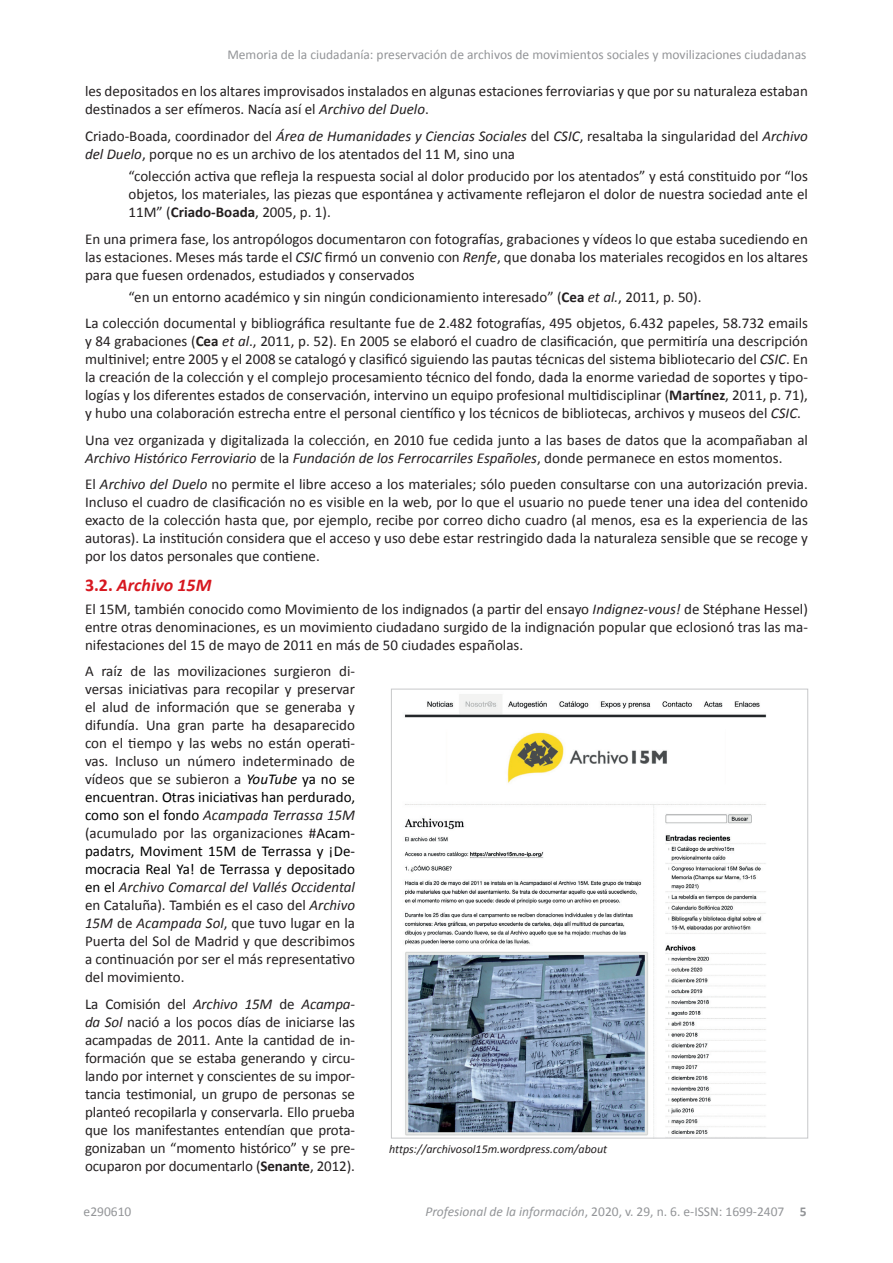
<style>
.page{position:relative;width:893px;height:1263px;background:#fff}
.page>*{position:absolute;margin:0;border:0;box-sizing:border-box;transform-origin:0 0}
.t1{font:italic 700 18px "Calibri";color:#d7171f}
.t2{font:15px/18px "Calibri";color:#231f20;text-align:justify}
.t3{font:13.5px "Calibri";color:#939598}
.t4{font:italic 12px "Calibri";color:#231f20}
.s1{font-style:italic}
.s2{font-weight:700}
.s3{font-style:normal}
.s4{font-style:italic;color:#000001}
.s5{color:#000001}
</style>
<div class="page">
<img style="left:404px;top:694px;width:363px;height:442px">
<p class="t3" style="left:227px;top:46px;width:581px">Memoria de la ciudadanía: preservación de archivos de movimientos sociales y movilizaciones ciudadanas</p>
<p class="t2" style="left:85px;top:82px;width:724px">les depositados en los altares improvisados instalados en algunas estaciones ferroviarias y que por su naturaleza estaban destinados a ser efímeros. Nacía así el <span class="s1">Archivo del Duelo</span>.</p>
<p class="t2" style="left:85px;top:126px;width:724px">Criado-Boada, coordinador del <span class="s1">Área de Humanidades y Ciencias Sociales</span> del <span class="s1">CSIC</span>, resaltaba la singularidad del <span class="s1">Archivo del Duelo</span>, porque no es un archivo de los atentados del 11 M, sino una</p>
<p class="t2" style="left:129px;top:166px;width:681px">“colección activa que refleja la respuesta social al dolor producido por los atentados” y está constituido por “los objetos, los materiales, las piezas que espontánea y activamente reflejaron el dolor de nuestra sociedad ante el 11M” (<span class="s2">Criado-Boada</span>, 2005, p. 1).</p>
<p class="t2" style="left:85px;top:229px;width:724px">En una primera fase, los antropólogos documentaron con fotografías, grabaciones y vídeos lo que estaba sucediendo en las estaciones. Meses más tarde el <span class="s1">CSIC</span> firmó un convenio con <span class="s1">Renfe</span>, que donaba los materiales recogidos en los altares para que fuesen ordenados, estudiados y conservados</p>
<p class="t2" style="left:85px;top:283px;width:724px;line-height:26.5px;text-indent:43px">“en un entorno académico y sin ningún condicionamiento interesado” (<span class="s2">Cea</span> <span class="s1">et al.</span>, 2011, p. 50).<br>La colección documental y bibliográfica resultante fue de 2.482 fotografías, 495 objetos, 6.432 papeles, 58.732 emails</p>
<p class="t2" style="left:85px;top:332px;width:724px">y 84 grabaciones (<span class="s2">Cea</span> <span class="s1">et al</span>., 2011, p. 52). En 2005 se elaboró el cuadro de clasificación, que permitiría una descripción multinivel; entre 2005 y el 2008 se catalogó y clasificó siguiendo las pautas técnicas del sistema bibliotecario del <span class="s1">CSIC</span>. En la creación de la colección y el complejo procesamiento técnico del fondo, dada la enorme variedad de soportes y tipo&shy;logías y los diferentes estados de conservación, intervino un equipo profesional multidisciplinar (<span class="s2">Martínez</span>, 2011, p. 71), y hubo una colaboración estrecha entre el personal científico y los técnicos de bibliotecas, archivos y museos del <span class="s1">CSIC</span>.</p>
<p class="t2" style="left:85px;top:430px;width:724px">Una vez organizada y digitalizada la colección, en 2010 fue cedida junto a las bases de datos que la acompañaban al<br><span class="s1">Archivo Histórico Ferroviario</span> de la <span class="s1">Fundación de los Ferrocarriles Españoles</span>, donde permanece en estos momentos.</p>
<p class="t2" style="left:85px;top:475px;width:724px">El <span class="s1">Archivo del Duelo</span> no permite el libre acceso a los materiales; sólo pueden consultarse con una autorización previa.<br>Incluso el cuadro de clasificación no es visible en la web, por lo que el usuario no puede tener una idea del contenido exacto de la colección hasta que, por ejemplo, recibe por correo dicho cuadro (al menos, esa es la experiencia de las autoras). La institución considera que el acceso y uso debe estar restringido dada la naturaleza sensible que se recoge y por los datos personales que contiene.</p>
<p class="t1" style="left:85px;top:574px;width:128px"><span class="s3">3.2.</span> Archivo 15M</p>
<p class="t2" style="left:85px;top:599px;width:724px">El 15M, también conocido como Movimiento de los indignados (a partir del ensayo <span class="s1">Indignez-vous!</span> de Stéphane Hessel) entre otras denominaciones, es un movimiento ciudadano surgido de la indignación popular que eclosionó tras las ma&shy;nifestaciones del 15 de mayo de 2011 en más de 50 ciudades españolas.</p>
<p class="t2" style="left:85px;top:661px;width:272px">A raíz de las movilizaciones surgieron di&shy;versas iniciativas para recopilar y preservar el alud de información que se generaba y difundía. Una gran parte ha desaparecido con el tiempo y las webs no están operati&shy;vas. Incluso un número indeterminado de vídeos que se subieron a <span class="s4">YouTube</span> <span class="s5">ya no se encuentran. Otras iniciativas han perdurado, como son el fondo</span> <span class="s1">Acampada Terrassa 15M </span>(acumulado por las organizaciones #<span class="s5">Acam&shy;padatrs, Moviment 15M de Terrassa y ¡De&shy;mocracia Real Ya! de Terrassa y depositado en el</span> <span class="s1">Archivo Comarcal del Vallés Occidental </span>en Cataluña). También es el caso del <span class="s1">Archivo 15M</span> de <span class="s1">Acampada Sol</span>, que tuvo lugar en la Puerta del Sol de Madrid y que describimos a continuación por ser el más representativo del movimiento.</p>
<p class="t2" style="left:85px;top:994px;width:271px">La Comisión del <span class="s1">Archivo 15M</span> de <span class="s1">Acampa&shy;da Sol</span> nació a los pocos días de iniciarse las acampadas de 2011. Ante la cantidad de in&shy;formación que se estaba generando y circu&shy;lando por internet y conscientes de su impor&shy;tancia testimonial, un grupo de personas se planteó recopilarla y conservarla. Ello prueba que los manifestantes entendían que prota&shy;gonizaban un “momento histórico” y se pre&shy;ocuparon por documentarlo (<span class="s2">Senante</span>, 2012).</p>
<p class="t4" style="left:389px;top:1141px;width:220px">https://archivosol15m.wordpress.com/about</p>
<p class="t3" style="left:84px;top:1203px;width:49px">e290610</p>
<p class="t3" style="left:425px;top:1203px;width:383px"><span class="s1">Profesional de la información</span>, 2020, v. 29, n. 6. e-ISSN: 1699-2407 <span class="s2">5</span></p>
</div>
